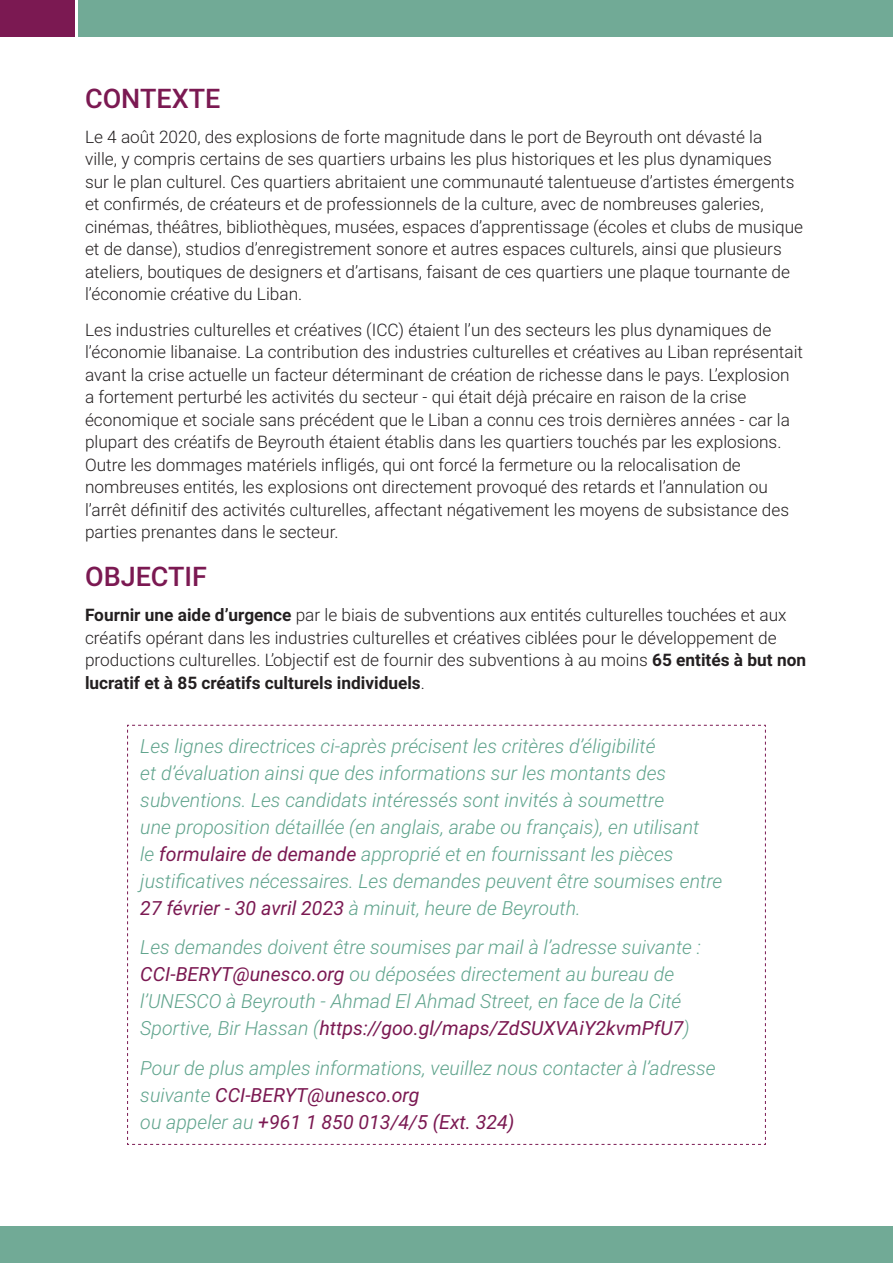
<style>
.page{position:relative;width:893px;height:1263px;background:#fff}
.page>*{position:absolute;margin:0;border:0;box-sizing:border-box;transform-origin:0 0}
.t1{font:500 27px "Roboto";color:#7b1952}
.t2{font:italic 300 19.5px/27px "Roboto";color:#60a48d}
.t3{font:300 17.25px/22.5px "Roboto";color:#231f20}
.s1{font-weight:700}
.s2{font-weight:400;color:#7b1952}
</style>
<div class="page">
<div style="left:78px;top:0;width:815px;height:37px;background:#71aa96"></div>
<div style="left:0;top:0;width:75px;height:37px;background:#7b1952"></div>
<div style="left:0;top:1226px;width:893px;height:37px;background:#71aa96"></div>
<svg style="left:127px;top:725px;width:639px;height:420px"></svg>
<p class="t1" style="left:85px;top:79px;width:137px">CONTEXTE</p>
<p class="t3" style="left:85px;top:125px;width:720px">Le 4 août 2020, des explosions de forte magnitude dans le port de Beyrouth ont dévasté la<br>ville, y compris certains de ses quartiers urbains les plus historiques et les plus dynamiques<br>sur le plan culturel. Ces quartiers abritaient une communauté talentueuse d’artistes émergents et confirmés, de créateurs et de professionnels de la culture, avec de nombreuses galeries, cinémas, théâtres, bibliothèques, musées, espaces d’apprentissage (écoles et clubs de musique et de danse), studios d’enregistrement sonore et autres espaces culturels, ainsi que plusieurs ateliers, boutiques de designers et d’artisans, faisant de ces quartiers une plaque tournante de l’économie créative du Liban.</p>
<p class="t3" style="left:85px;top:318px;width:719px">Les industries culturelles et créatives (ICC) étaient l’un des secteurs les plus dynamiques de l’économie libanaise. La contribution des industries culturelles et créatives au Liban représentait avant la crise actuelle un facteur déterminant de création de richesse dans le pays. L’explosion a fortement perturbé les activités du secteur - qui était déjà précaire en raison de la crise économique et sociale sans précédent que le Liban a connu ces trois dernières années - car la plupart des créatifs de Beyrouth étaient établis dans les quartiers touchés par les explosions.<br>Outre les dommages matériels infligés, qui ont forcé la fermeture ou la relocalisation de nombreuses entités, les explosions ont directement provoqué des retards et l’annulation ou l’arrêt définitif des activités culturelles, affectant négativement les moyens de subsistance des parties prenantes dans le secteur.</p>
<p class="t1" style="left:85px;top:558px;width:124px">OBJECTIF</p>
<p class="t3" style="left:85px;top:603px;width:722px"><span class="s1">Fournir une aide d’urgence</span> par le biais de subventions aux entités culturelles touchées et aux créatifs opérant dans les industries culturelles et créatives ciblées pour le développement de productions culturelles. L’objectif est de fournir des subventions à au moins <span class="s1">65 entités à but non lucratif et à 85 créatifs culturels individuels</span>.</p>
<p class="t2" style="left:140px;top:731px;width:584px">Les lignes directrices ci-après précisent les critères d’éligibilité<br>et d’évaluation ainsi que des informations sur les montants des subventions. Les candidats intéressés sont invités à soumettre<br>une proposition détaillée (en anglais, arabe ou français), en utilisant<br>le <span class="s2">formulaire de demande</span> approprié et en fournissant les pièces justificatives nécessaires. Les demandes peuvent être soumises entre <span class="s2">27 février - 30 avril 2023</span> à minuit, heure de Beyrouth.</p>
<p class="t2" style="left:140px;top:933px;width:562px">Les demandes doivent être soumises par mail à l’adresse suivante :<br><span class="s2">CCI-BERYT@unesco.org</span> ou déposées directement au bureau de l’UNESCO à Beyrouth - Ahmad El Ahmad Street, en face de la Cité Sportive, Bir Hassan (<span class="s2">https://goo.gl/maps/ZdSUXVAiY2kvmPfU7</span>)</p>
<p class="t2" style="left:140px;top:1054px;width:577px">Pour de plus amples informations, veuillez nous contacter à l’adresse suivante <span class="s2">CCI-BERYT@unesco.org<br></span>ou appeler au <span class="s2">+961 1 850 013/4/5 (Ext. 324)</span></p>
</div>
